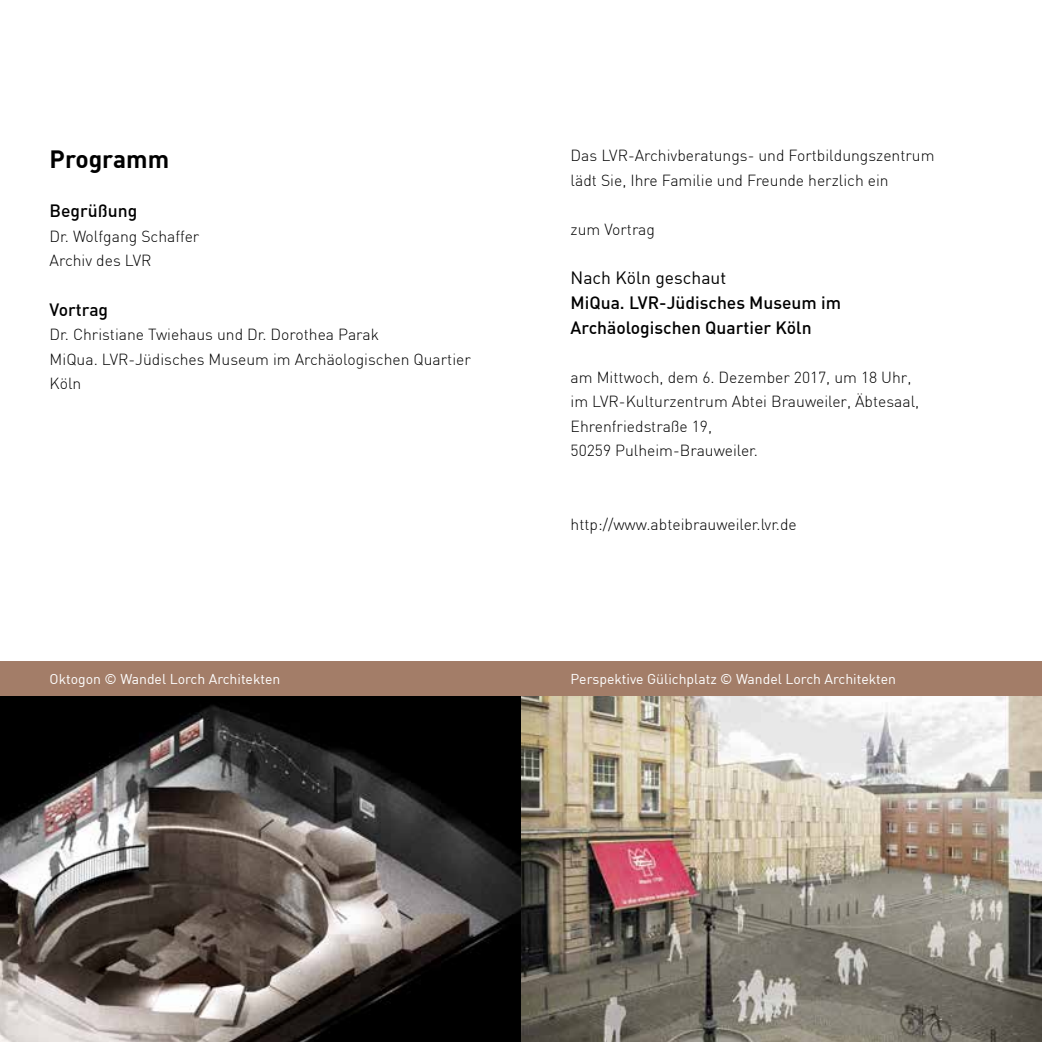
<style>
.page{position:relative;width:1042px;height:1042px;background:#fff}
.page>*{position:absolute;margin:0;border:0;box-sizing:border-box;transform-origin:0 0}
.aaa_headline_erste_e{font:700 24.5px "DIN";color:#000}
.aaa_texthervorhebung{font:500 17.5px/24.8px "DIN";color:#000}
.aaa_texthervorhebung-2{font:17.5px "DIN";color:#000}
.aaa_grundtext{font:300 15.75px/24.5px "DIN";color:#000}
.aaa_lvr_einrichtung{font:14px "DIN";color:#fff}
</style>
<div class="page">
<img style="left:0;top:696px;width:1042px;height:346px">
<div style="left:0;top:661px;width:1042px;height:35px;background:#a37d68"></div>
<p class="aaa_headline_erste_e" style="left:50px;top:143px;width:121px">Programm</p>
<p class="aaa_texthervorhebung" style="left:50px;top:198px;width:89px">Begrüßung</p>
<p class="aaa_grundtext" style="left:50px;top:224px;width:151px">Dr. Wolfgang Schaffer</p>
<p class="aaa_grundtext" style="left:50px;top:248px;width:103px">Archiv des LVR</p>
<p class="aaa_texthervorhebung" style="left:50px;top:296px;width:60px">Vortrag</p>
<p class="aaa_grundtext" style="left:50px;top:322px;width:331px">Dr. Christiane Twiehaus und Dr. Dorothea Parak</p>
<p class="aaa_grundtext" style="left:50px;top:346px;width:423px">MiQua. LVR-Jüdisches Museum im Archäologischen Quartier</p>
<p class="aaa_grundtext" style="left:50px;top:371px;width:33px">Köln</p>
<p class="aaa_grundtext" style="left:570px;top:143px;width:365px">Das LVR-Archivberatungs- und Fortbildungszentrum lädt Sie, Ihre Familie und Freunde herzlich ein</p>
<p class="aaa_grundtext" style="left:570px;top:217px;width:86px">zum Vortrag</p>
<p class="aaa_texthervorhebung-2" style="left:570px;top:267px;width:157px">Nach Köln geschaut</p>
<p class="aaa_texthervorhebung" style="left:570px;top:289px;width:272px">MiQua. LVR-Jüdisches Museum im<br>Archäologischen Quartier Köln</p>
<p class="aaa_grundtext" style="left:570px;top:364px;width:342px">am Mittwoch, dem 6. Dezember 2017, um 18 Uhr,</p>
<p class="aaa_grundtext" style="left:570px;top:389px;width:350px">im LVR-Kulturzentrum Abtei Brauweiler, Äbtesaal,</p>
<p class="aaa_grundtext" style="left:570px;top:413px;width:143px">Ehrenfriedstraße 19,</p>
<p class="aaa_grundtext" style="left:570px;top:438px;width:189px">50259 Pulheim-Brauweiler.</p>
<p class="aaa_grundtext" style="left:570px;top:511px;width:228px">http://www.abteibrauweiler.lvr.de</p>
<p class="aaa_lvr_einrichtung" style="left:50px;top:670px;width:232px">Oktogon © Wandel Lorch Architekten</p>
<p class="aaa_lvr_einrichtung" style="left:570px;top:670px;width:327px">Perspektive Gülichplatz © Wandel Lorch Architekten</p>
</div>
